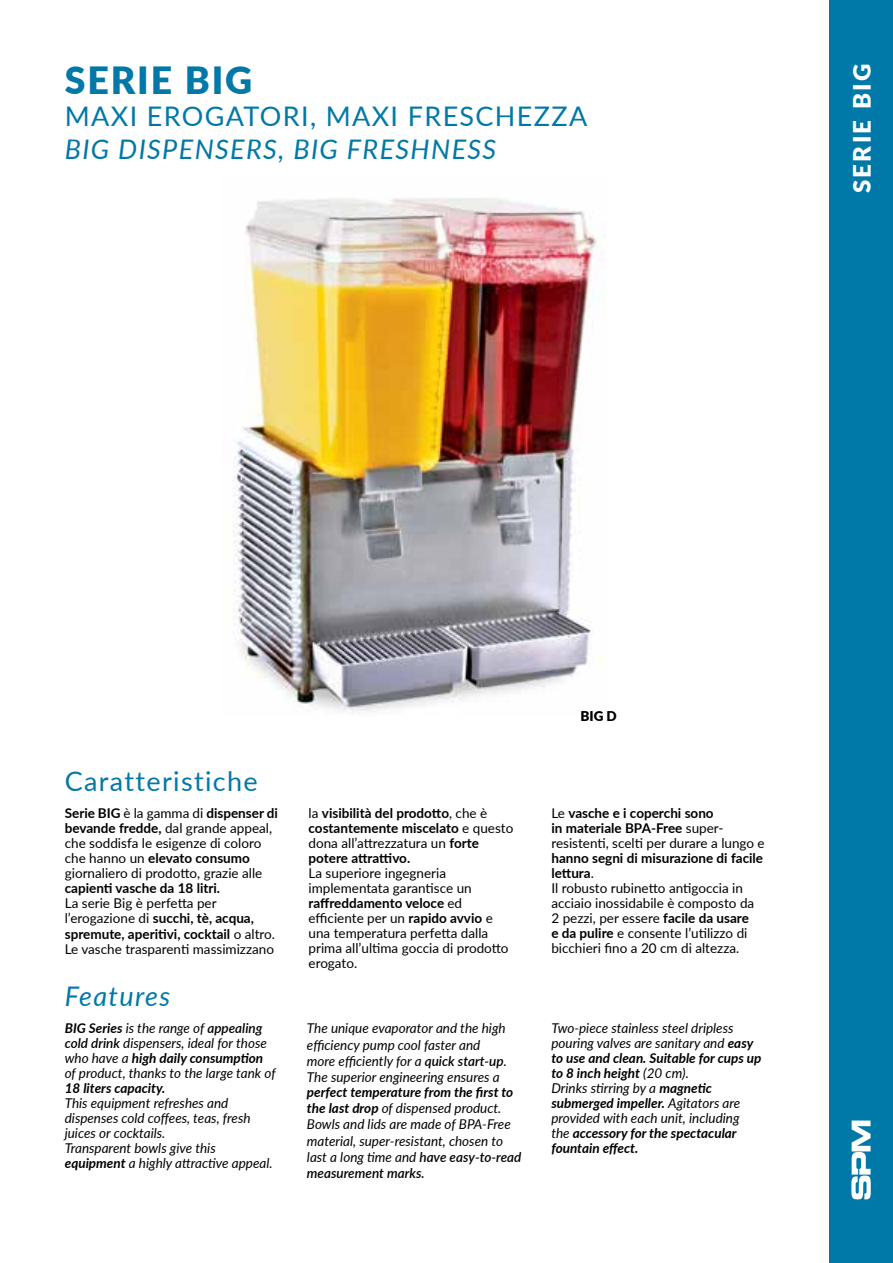
<style>
.page{position:relative;width:893px;height:1263px;background:#fff}
.page>*{position:absolute;margin:0;border:0;box-sizing:border-box;transform-origin:0 0}
.t1{font:900 37.5px "Lato";letter-spacing:.05em;color:#0078a8}
.t2{font:27px "Lato";letter-spacing:.05em;color:#0078a8}
.t3{font:italic 27px "Lato";letter-spacing:.05em;color:#0078a8}
.t4{font:900 24px "Lato";letter-spacing:.1em;color:#fff}
.t5{font:italic 13.5px/15px "Lato";color:#000}
.t6{font:13.5px/15px "Lato";color:#000}
.t7{font:700 13.5px/15px "Lato";color:#000}
.t8{font:italic 700 13.5px "Lato";color:#000}
.t9{font:900 13.5px "Lato";color:#000}
.s1{font-weight:700}
.s2{font-weight:600}
.s3{font-weight:400}
</style>
<div class="page">
<div style="left:829px;top:0;width:64px;height:1263px;background:#0078a8"></div>
<svg style="left:851px;top:1120px;width:20px;height:79px"></svg>
<img style="left:233px;top:198px;width:372px;height:516px">
<h1 class="t1" style="left:65px;top:52px;width:189px">SERIE BIG</h1>
<h2 class="t2" style="left:65px;top:97px;width:524px">MAXI EROGATORI, MAXI FRESCHEZZA</h2>
<h2 class="t3" style="left:65px;top:130px;width:433px">BIG DISPENSERS, BIG FRESHNESS</h2>
<h3 class="t4" style="left:844px;top:193px;width:131px;rotate:-90deg">SERIE BIG</h3>
<h2 class="t2" style="left:65px;top:761px;width:195px">Caratteristiche</h2>
<p class="t6" style="left:65px;top:805px;width:215px"><span class="s1">Serie BIG</span> è la gamma di <span class="s1">dispenser di bevande fredde,</span> dal grande appeal, che soddisfa le esigenze di coloro che hanno un <span class="s1">elevato consumo </span>giornaliero di prodotto, grazie alle</p>
<p class="t7" style="left:65px;top:880px;width:157px">capienti vasche da 18 litri.</p>
<p class="t6" style="left:65px;top:895px;width:212px">La serie Big è perfetta per l’erogazione di <span class="s1">succhi, tè, acqua, spremute, aperitivi, cocktail</span> o altro.<br>Le vasche trasparenti massimizzano</p>
<h2 class="t3" style="left:65px;top:976px;width:107px">Features</h2>
<p class="t5" style="left:65px;top:1020px;width:212px"><span class="s1">BIG Series</span> is the range of <span class="s2">appealing cold drink</span> dispensers, ideal for those who have a <span class="s1">high daily consumption </span>of product, thanks to the large tank of</p>
<p class="t8" style="left:65px;top:1079px;width:102px">18 liters capacity.</p>
<p class="t5" style="left:65px;top:1095px;width:209px">This equipment refreshes and dispenses cold coffees, teas, fresh juices or cocktails.<br>Transparent bowls give this <span class="s1">equipment</span> a highly attractive appeal.</p>
<p class="t7" style="left:309px;top:805px;width:206px"><span class="s3">la</span> visibilità del prodotto<span class="s3">, che è </span>costantemente miscelato <span class="s3">e questo dona all’attrezzatura un</span> forte potere attrattivo.</p>
<p class="t6" style="left:309px;top:865px;width:202px">La superiore ingegneria implementata garantisce un <span class="s1">raffreddamento veloce</span> ed efficiente per un <span class="s1">rapido avvio</span> e una temperatura perfetta dalla prima all’ultima goccia di prodotto erogato.</p>
<p class="t5" style="left:307px;top:1020px;width:201px;line-height:16.2px">The unique evaporator and the high efficiency pump cool faster and more efficiently for a <span class="s2">quick start-up</span>.<br>The superior engineering ensures a</p>
<p class="t5" style="left:307px;top:1083px;width:216px;line-height:16.2px"><span class="s1">perfect temperature from the first to the last drop</span> of dispensed product.<br>Bowls and lids are made of BPA-Free material, super-resistant, chosen to last a long time and <span class="s2">have easy-to-read measurement marks.</span></p>
<p class="t9" style="left:580px;top:706px;width:38px">BIG D</p>
<p class="t6" style="left:551px;top:805px;width:215px">Le <span class="s1">vasche e i coperchi sono<br>in materiale BPA-Free</span> super&shy;resistenti, scelti per durare a lungo e</p>
<p class="t6" style="left:551px;top:850px;width:213px"><span class="s1">hanno segni di misurazione di facile lettura</span>.<br>Il robusto rubinetto antigoccia in acciaio inossidabile è composto da<br>2 pezzi, per essere <span class="s1">facile da usare<br>e da pulire</span> e consente l’utilizzo di bicchieri fino a 20 cm di altezza.</p>
<p class="t5" style="left:551px;top:1020px;width:211px">Two-piece stainless steel dripless pouring valves are sanitary and <span class="s1">easy to use and clean. Suitable for cups up to 8 inch height</span> (20 cm).<br>Drinks stirring by a <span class="s1">magnetic submerged impeller.</span> Agitators are provided with each unit, including the <span class="s1">accessory for the spectacular fountain effect.</span></p>
</div>
